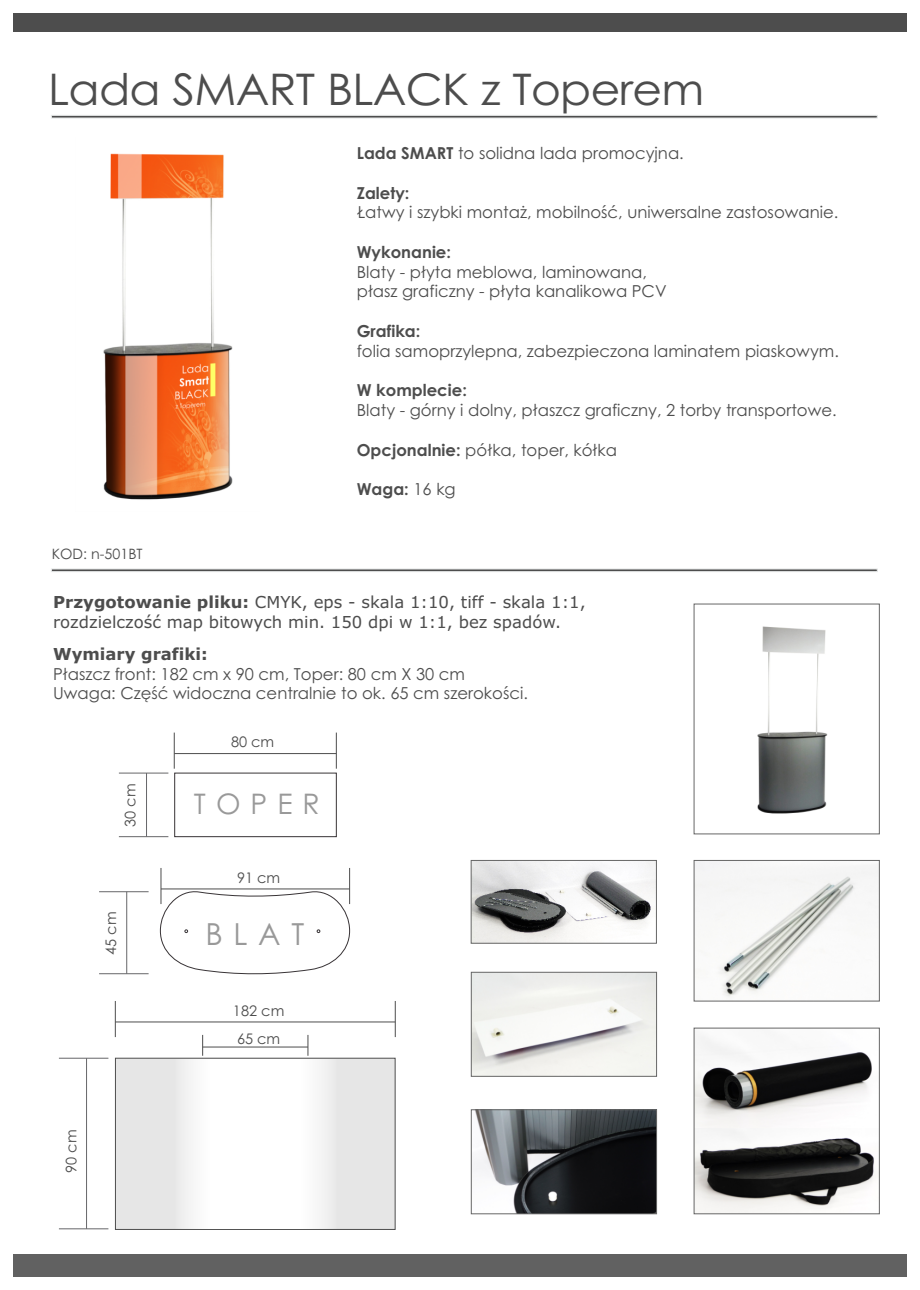
<style>
.page{position:relative;width:920px;height:1290px;background:#fff}
.page>*{position:absolute;margin:0;border:0;box-sizing:border-box;transform-origin:0 0}
.t1{font:43.5px "Century Gothic";letter-spacing:-.015em;color:#4d4d4d;scale:1.05 1}
.t2{font:30.3px "Century Gothic";color:#999}
.t3{font:28.35px "Century Gothic";letter-spacing:.355em;color:#999}
.t4{font:16.5px/19.6px "Century Gothic";color:#4d4d4d}
.t5{font:16.5px/20.7px "Verdana";color:#4d4d4d}
.t6{font:700 16.5px "Century Gothic";color:#4d4d4d}
.t7{font:700 16.5px "Verdana";color:#4d4d4d}
.t8{font:14.55px "Century Gothic";color:#4d4d4d}
.t9{font:14.25px "Century Gothic";color:#4d4d4d}
.s1{font-weight:700}
.s2{font-weight:400}
</style>
<div class="page">
<img style="left:696px;top:862px;width:182px;height:136px">
<img style="left:473px;top:974px;width:182px;height:101px">
<div style="left:14px;top:1255px;width:893px;height:22px;background:#616161"></div>
<div style="left:14px;top:14px;width:893px;height:18px;background:#4d4d4d"></div>
<svg style="left:51px;top:115px;width:827px;height:3px;background:#949595"></svg>
<svg style="left:51px;top:569px;width:827px;height:3px;background:#949595"></svg>
<svg style="left:115px;top:1057px;width:281px;height:173px;background:#dfdfdf"></svg>
<div style="left:212px;top:1059px;width:86px;height:169px;background:#fff"></div>
<div style="left:294px;top:1059px;width:52px;height:169px;background:linear-gradient(to right,#fff,#e5e5e5)"></div>
<div style="left:165px;top:1059px;width:50px;height:169px;background:linear-gradient(to right,#e3e3e3,#fff)"></div>
<hr style="left:115px;top:1022px;width:280px;height:1px;background:#4d4d4d">
<hr style="left:174px;top:753px;width:162px;height:1px;background:#4d4d4d">
<hr style="left:203px;top:1047px;width:105px;height:1px;background:#4d4d4d">
<hr style="left:115px;top:1001px;width:1px;height:36px;background:#4d4d4d">
<hr style="left:161px;top:868px;width:1px;height:36px;background:#4d4d4d">
<hr style="left:174px;top:732px;width:1px;height:37px;background:#4d4d4d">
<svg style="left:202px;top:1035px;width:1px;height:21px"></svg>
<hr style="left:395px;top:1001px;width:1px;height:36px;background:#4d4d4d">
<hr style="left:349px;top:868px;width:1px;height:36px;background:#4d4d4d">
<hr style="left:336px;top:732px;width:1px;height:37px;background:#4d4d4d">
<svg style="left:308px;top:1035px;width:1px;height:21px"></svg>
<hr style="left:86px;top:1058px;width:1px;height:171px;background:#666669">
<hr style="left:126px;top:892px;width:1px;height:82px;background:#666669">
<hr style="left:146px;top:773px;width:1px;height:64px;background:#666669">
<hr style="left:59px;top:1058px;width:49px;height:1px;background:#666669">
<hr style="left:99px;top:891px;width:50px;height:1px;background:#666669">
<hr style="left:119px;top:773px;width:49px;height:1px;background:#666669">
<hr style="left:59px;top:1228px;width:49px;height:1px;background:#666669">
<hr style="left:99px;top:973px;width:50px;height:1px;background:#666669">
<hr style="left:119px;top:836px;width:49px;height:1px;background:#666669">
<img style="left:757px;top:626px;width:71px;height:188px">
<img style="left:473px;top:862px;width:182px;height:80px">
<img style="left:473px;top:1111px;width:182px;height:101px">
<img style="left:696px;top:1036px;width:176px;height:93px">
<img style="left:696px;top:1129px;width:178px;height:83px">
<div style="left:694px;top:860px;width:186px;height:141px;border:1px solid #666"></div>
<div style="left:471px;top:1109px;width:186px;height:105px;border:1px solid #666"></div>
<div style="left:471px;top:972px;width:186px;height:105px;border:1px solid #666"></div>
<div style="left:471px;top:860px;width:186px;height:84px;border:1px solid #666"></div>
<div style="left:694px;top:1028px;width:186px;height:186px;border:1px solid #666"></div>
<svg style="left:160px;top:889px;width:190px;height:86px"></svg>
<div style="left:175px;top:773px;width:161px;height:64px;border:1px solid #383336"></div>
<img style="left:103px;top:153px;width:130px;height:347px">
<h1 class="t1" style="left:48px;top:72px;width:626px">Lada SMART BLACK z Toperem</h1>
<p class="t9" style="left:52px;top:548px;width:92px">KOD: n-501BT</p>
<p class="t4" style="left:357px;top:145px;width:329px"><span class="s1">Lada SMART</span> to solidna lada promocyjna.</p>
<p class="t6" style="left:357px;top:186px;width:54px">Zalety:</p>
<p class="t4" style="left:357px;top:204px;width:483px">Łatwy i szybki montaż, mobilność, uniwersalne zastosowanie.</p>
<p class="t6" style="left:357px;top:246px;width:96px">Wykonanie:</p>
<p class="t4" style="left:357px;top:263px;width:311px">Blaty - płyta meblowa, laminowana, płasz graficzny - płyta kanalikowa PCV</p>
<p class="t6" style="left:357px;top:325px;width:65px">Grafika:</p>
<p class="t4" style="left:357px;top:342px;width:484px">folia samoprzylepna, zabezpieczona laminatem piaskowym.</p>
<p class="t6" style="left:357px;top:384px;width:112px">W komplecie:</p>
<p class="t4" style="left:357px;top:402px;width:481px">Blaty - górny i dolny, płaszcz graficzny, 2 torby transportowe.</p>
<p class="t4" style="left:357px;top:441px;width:262px"><span class="s1">Opcjonalnie:</span> półka, toper, kółka</p>
<p class="t6" style="left:357px;top:483px;width:100px">Waga: <span class="s2">16 kg</span></p>
<p class="t5" style="left:53px;top:593px;width:534px"><span class="s1">Przygotowanie pliku:</span> CMYK, eps - skala 1:10, tiff - skala 1:1, rozdzielczość map bitowych min. 150 dpi w 1:1, bez spadów.</p>
<p class="t7" style="left:53px;top:647px;width:156px">Wymiary grafiki:</p>
<p class="t4" style="left:53px;top:665px;width:476px">Płaszcz front: 182 cm x 90 cm, Toper: 80 cm X 30 cm<br>Uwaga: Część widoczna centralnie to ok. 65 cm szerokości.</p>
<p class="t8" style="left:125px;top:827px;width:45px;rotate:-90deg">30 cm</p>
<p class="t8" style="left:105px;top:955px;width:45px;rotate:-90deg">45 cm</p>
<p class="t8" style="left:65px;top:1173px;width:45px;rotate:-90deg">90 cm</p>
<p class="t8" style="left:231px;top:736px;width:45px">80 cm</p>
<h3 class="t3" style="left:194px;top:793px;width:127px">TOPER</h3>
<p class="t8" style="left:237px;top:872px;width:45px">91 cm</p>
<h2 class="t2" style="left:205px;top:922px;width:100px">BLAT</h2>
<p class="t8" style="left:233px;top:1005px;width:53px">182 cm</p>
<p class="t8" style="left:237px;top:1033px;width:45px">65 cm</p>
</div>
